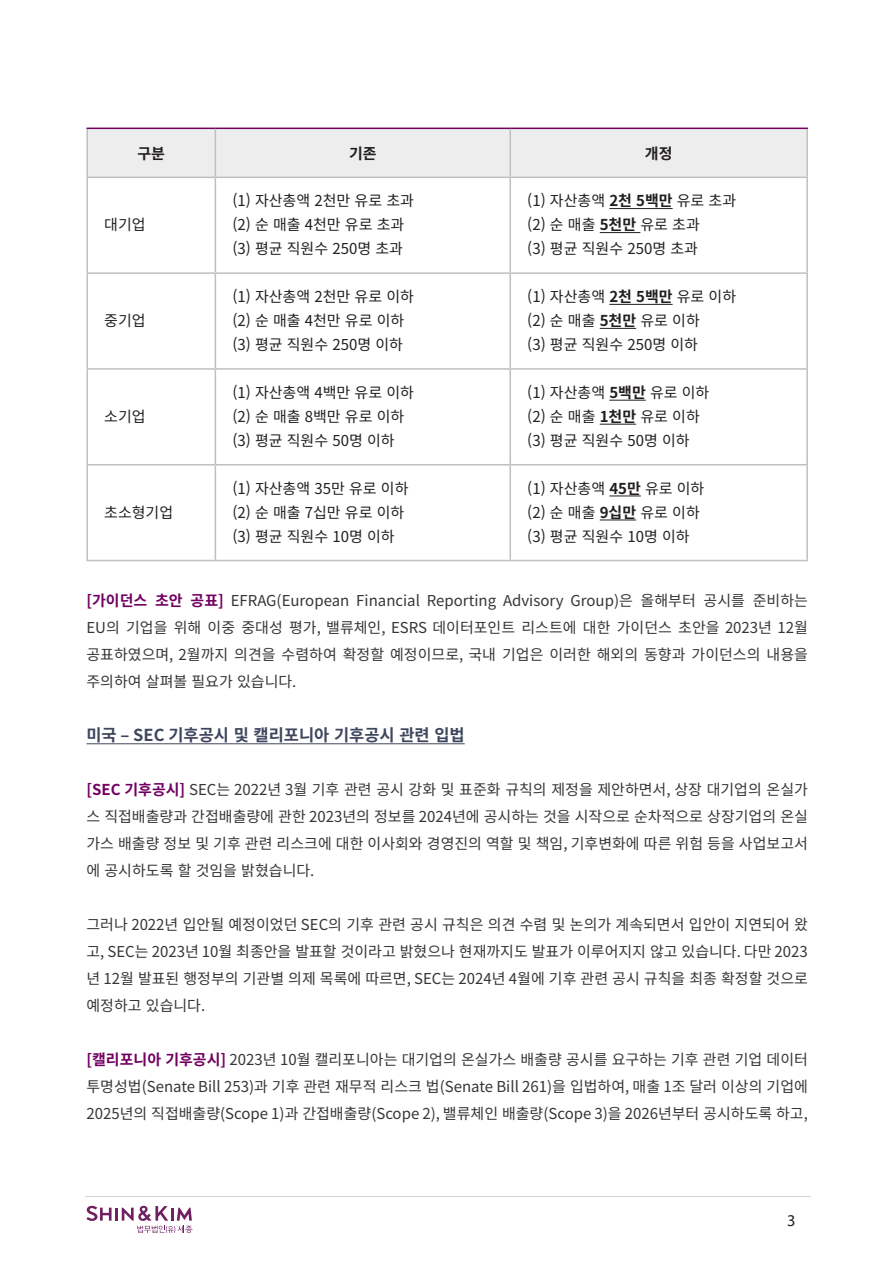
<style>
.page{position:relative;width:893px;height:1263px;background:#fff}
.page>*{position:absolute;margin:0;border:0;box-sizing:border-box;transform-origin:0 0}
.t1{font:700 16.5px "Noto Sans CJ Kkr";color:#3e475d}
.t2{font:16.5px "Myriad Pro";color:#231f20}
.t3{font:15px/27px "Noto Sans CJ Kkr";color:#373636;text-align:justify}
.t4{font:15px "Noto Sans CJ Kkr";color:#231f20}
.t5{font:700 15px "Noto Sans CJ Kkr";color:#231f20}
.s1{font-weight:700}
.s2{font-weight:700;color:#720062}
</style>
<div class="page">
<svg style="left:86px;top:1206px;width:107px;height:27px"></svg>
<hr style="left:85px;top:1196px;width:726px;height:1px;background:#d2d2d2">
<hr style="left:86px;top:743px;width:379px;height:1px;background:#3e475d">
<div style="left:88px;top:129px;width:718px;height:48px;background:#ededee"></div>
<hr style="left:86px;top:128px;width:129px;height:1px;background:#720062">
<hr style="left:215px;top:128px;width:295px;height:1px;background:#720062">
<hr style="left:510px;top:128px;width:298px;height:1px;background:#720062">
<hr style="left:86px;top:129px;width:2px;height:48px;background:#bfbfbf">
<hr style="left:215px;top:129px;width:1px;height:48px;background:#bfbfbf">
<hr style="left:509px;top:129px;width:2px;height:48px;background:#bfbfbf">
<hr style="left:806px;top:129px;width:2px;height:48px;background:#bfbfbf">
<hr style="left:215px;top:178px;width:1px;height:94px;background:#bfbfbf">
<hr style="left:509px;top:178px;width:2px;height:94px;background:#bfbfbf">
<hr style="left:86px;top:272px;width:129px;height:2px;background:#bfbfbf">
<hr style="left:215px;top:272px;width:295px;height:2px;background:#bfbfbf">
<hr style="left:215px;top:274px;width:1px;height:94px;background:#bfbfbf">
<hr style="left:510px;top:272px;width:298px;height:2px;background:#bfbfbf">
<hr style="left:509px;top:274px;width:2px;height:94px;background:#bfbfbf">
<hr style="left:86px;top:368px;width:129px;height:2px;background:#bfbfbf">
<hr style="left:215px;top:368px;width:295px;height:2px;background:#bfbfbf">
<hr style="left:215px;top:370px;width:1px;height:94px;background:#bfbfbf">
<hr style="left:510px;top:368px;width:298px;height:2px;background:#bfbfbf">
<hr style="left:509px;top:370px;width:2px;height:94px;background:#bfbfbf">
<hr style="left:86px;top:464px;width:129px;height:1px;background:#bfbfbf">
<hr style="left:215px;top:464px;width:295px;height:1px;background:#bfbfbf">
<hr style="left:215px;top:465px;width:1px;height:95px;background:#bfbfbf">
<hr style="left:510px;top:464px;width:298px;height:1px;background:#bfbfbf">
<hr style="left:509px;top:465px;width:2px;height:95px;background:#bfbfbf">
<hr style="left:86px;top:177px;width:129px;height:1px;background:#bfbfbf">
<hr style="left:86px;top:178px;width:2px;height:94px;background:#bfbfbf">
<hr style="left:215px;top:177px;width:295px;height:1px;background:#bfbfbf">
<hr style="left:510px;top:177px;width:298px;height:1px;background:#bfbfbf">
<hr style="left:806px;top:178px;width:2px;height:94px;background:#bfbfbf">
<hr style="left:86px;top:274px;width:2px;height:94px;background:#bfbfbf">
<hr style="left:806px;top:274px;width:2px;height:94px;background:#bfbfbf">
<hr style="left:86px;top:370px;width:2px;height:94px;background:#bfbfbf">
<hr style="left:806px;top:370px;width:2px;height:94px;background:#bfbfbf">
<hr style="left:86px;top:465px;width:2px;height:95px;background:#bfbfbf">
<hr style="left:806px;top:465px;width:2px;height:95px;background:#bfbfbf">
<hr style="left:86px;top:560px;width:129px;height:1px;background:#bfbfbf">
<hr style="left:215px;top:560px;width:295px;height:1px;background:#bfbfbf">
<hr style="left:510px;top:560px;width:298px;height:1px;background:#bfbfbf">
<hr style="left:609px;top:208px;width:64px;height:1px;background:#231f20">
<hr style="left:600px;top:232px;width:40px;height:1px;background:#231f20">
<hr style="left:609px;top:304px;width:64px;height:1px;background:#231f20">
<hr style="left:600px;top:328px;width:36px;height:1px;background:#231f20">
<hr style="left:609px;top:400px;width:37px;height:1px;background:#231f20">
<hr style="left:600px;top:424px;width:36px;height:1px;background:#231f20">
<hr style="left:609px;top:496px;width:32px;height:1px;background:#231f20">
<hr style="left:600px;top:520px;width:36px;height:1px;background:#231f20">
<p class="t5" style="left:137px;top:145px;width:29px">구분</p>
<p class="t5" style="left:349px;top:145px;width:29px">기존</p>
<p class="t5" style="left:645px;top:145px;width:29px">개정</p>
<p class="t4" style="left:104px;top:216px;width:43px">대기업</p>
<p class="t4" style="left:104px;top:312px;width:43px">중기업</p>
<p class="t4" style="left:104px;top:408px;width:43px">소기업</p>
<p class="t4" style="left:104px;top:504px;width:70px">초소형기업</p>
<p class="t4" style="left:232px;top:192px;width:183px">(1) 자산총액 2천만 유로 초과</p>
<p class="t4" style="left:232px;top:216px;width:173px">(2) 순 매출 4천만 유로 초과</p>
<p class="t4" style="left:232px;top:240px;width:172px">(3) 평균 직원수 250명 초과</p>
<p class="t4" style="left:232px;top:288px;width:183px">(1) 자산총액 2천만 유로 이하</p>
<p class="t4" style="left:232px;top:312px;width:173px">(2) 순 매출 4천만 유로 이하</p>
<p class="t4" style="left:232px;top:336px;width:172px">(3) 평균 직원수 250명 이하</p>
<p class="t4" style="left:232px;top:384px;width:183px">(1) 자산총액 4백만 유로 이하</p>
<p class="t4" style="left:232px;top:408px;width:173px">(2) 순 매출 8백만 유로 이하</p>
<p class="t4" style="left:232px;top:432px;width:164px">(3) 평균 직원수 50명 이하</p>
<p class="t4" style="left:232px;top:480px;width:178px">(1) 자산총액 35만 유로 이하</p>
<p class="t4" style="left:232px;top:504px;width:173px">(2) 순 매출 7십만 유로 이하</p>
<p class="t4" style="left:232px;top:528px;width:164px">(3) 평균 직원수 10명 이하</p>
<p class="t4" style="left:527px;top:192px;width:210px">(1) 자산총액 <span class="s1">2천 5백만</span> 유로 초과</p>
<p class="t4" style="left:527px;top:216px;width:174px">(2) 순 매출 <span class="s1">5천만</span> 유로 초과</p>
<p class="t4" style="left:527px;top:240px;width:172px">(3) 평균 직원수 250명 초과</p>
<p class="t4" style="left:527px;top:288px;width:210px">(1) 자산총액 <span class="s1">2천 5백만</span> 유로 이하</p>
<p class="t4" style="left:527px;top:312px;width:174px">(2) 순 매출 <span class="s1">5천만</span> 유로 이하</p>
<p class="t4" style="left:527px;top:336px;width:172px">(3) 평균 직원수 250명 이하</p>
<p class="t4" style="left:527px;top:384px;width:184px">(1) 자산총액 <span class="s1">5백만</span> 유로 이하</p>
<p class="t4" style="left:527px;top:408px;width:174px">(2) 순 매출 <span class="s1">1천만</span> 유로 이하</p>
<p class="t4" style="left:527px;top:432px;width:164px">(3) 평균 직원수 50명 이하</p>
<p class="t4" style="left:527px;top:480px;width:179px">(1) 자산총액 <span class="s1">45만</span> 유로 이하</p>
<p class="t4" style="left:527px;top:504px;width:174px">(2) 순 매출 <span class="s1">9십만</span> 유로 이하</p>
<p class="t4" style="left:527px;top:528px;width:164px">(3) 평균 직원수 10명 이하</p>
<p class="t3" style="left:86px;top:588px;width:723px"><span class="s2">[가이던스 초안 공표]</span> EFRAG(European Financial Reporting Advisory Group)은 올해부터 공시를 준비하는 EU의 기업을 위해 이중 중대성 평가, 밸류체인, ESRS 데이터포인트 리스트에 대한 가이던스 초안을 2023년 12월 공표하였으며, 2월까지 의견을 수렴하여 확정할 예정이므로, 국내 기업은 이러한 해외의 동향과 가이던스의 내용을 주의하여 살펴볼 필요가 있습니다.</p>
<p class="t1" style="left:86px;top:726px;width:380px">미국 – SEC 기후공시 및 캘리포니아 기후공시 관련 입법</p>
<p class="t3" style="left:86px;top:777px;width:723px"><span class="s2">[SEC 기후공시]</span> SEC는 2022년 3월 기후 관련 공시 강화 및 표준화 규칙의 제정을 제안하면서, 상장 대기업의 온실가 스 직접배출량과 간접배출량에 관한 2023년의 정보를 2024년에 공시하는 것을 시작으로 순차적으로 상장기업의 온실 가스 배출량 정보 및 기후 관련 리스크에 대한 이사회와 경영진의 역할 및 책임, 기후변화에 따른 위험 등을 사업보고서 에 공시하도록 할 것임을 밝혔습니다.</p>
<p class="t3" style="left:86px;top:912px;width:723px">그러나 2022년 입안될 예정이었던 SEC의 기후 관련 공시 규칙은 의견 수렴 및 논의가 계속되면서 입안이 지연되어 왔 고, SEC는 2023년 10월 최종안을 발표할 것이라고 밝혔으나 현재까지도 발표가 이루어지지 않고 있습니다. 다만 2023 년 12월 발표된 행정부의 기관별 의제 목록에 따르면, SEC는 2024년 4월에 기후 관련 공시 규칙을 최종 확정할 것으로 예정하고 있습니다.</p>
<p class="t3" style="left:86px;top:1047px;width:723px"><span class="s2">[캘리포니아 기후공시]</span> 2023년 10월 캘리포니아는 대기업의 온실가스 배출량 공시를 요구하는 기후 관련 기업 데이터 투명성법(Senate Bill 253)과 기후 관련 재무적 리스크 법(Senate Bill 261)을 입법하여, 매출 1조 달러 이상의 기업에 2025년의 직접배출량(Scope 1)과 간접배출량(Scope 2), 밸류체인 배출량(Scope 3)을 2026년부터 공시하도록 하고,</p>
<p class="t2" style="left:787px;top:1210px;width:10px">3</p>
</div>
